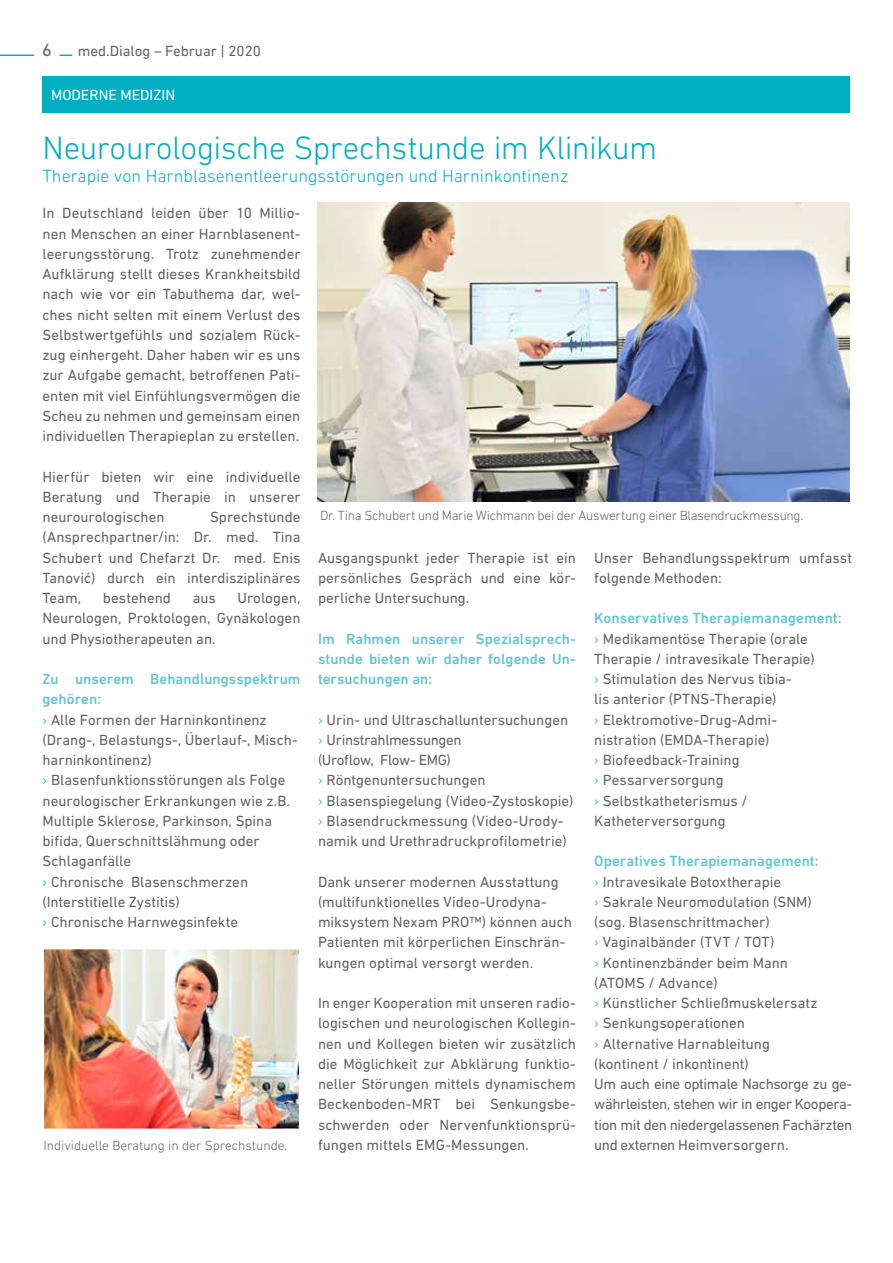
<style>
.page{position:relative;width:893px;height:1263px;background:#fff}
.page>*{position:absolute;margin:0;border:0;box-sizing:border-box;transform-origin:0 0}
.t1{font:300 33px "DIN Next LT Pro";letter-spacing:-.015em;color:#00aec2}
.t2{font:300 18px "DIN Next LT Pro";color:#00aec2}
.t3{font:18px "DIN Next LT Pro";color:#636362}
.t4{font:15px/20.2px "DIN Next LT Pro";color:#636362;text-align:justify}
.t5{font:500 15px/20.2px "DIN Next LT Pro";letter-spacing:.005em;color:#62c3d2;text-align:justify}
.t6{font:15px "DIN Next LT Pro";color:#fff}
.t7{font:300 13.5px "DIN Next LT Pro";letter-spacing:-.015em;color:#636362}
.s1{font-weight:500;color:#62c3d2}
.s2{font-weight:300;color:#00aec2}
</style>
<div class="page">
<hr style="left:0;top:55px;width:34px;height:1px;background:#00aec2">
<svg style="left:60px;top:55px;width:12px;height:1px"></svg>
<div style="left:43px;top:77px;width:807px;height:36px;background:#00aec2"></div>
<img style="left:317px;top:202px;width:532px;height:300px">
<img style="left:46px;top:951px;width:251px;height:176px">
<div style="left:43px;top:948px;width:257px;height:182px;border:2px solid #fff"></div>
<p class="t3" style="left:42px;top:39px;width:11px">6</p>
<p class="t4" style="left:78px;top:40px;width:185px">med.Dialog – Februar | 2020</p>
<p class="t6" style="left:51px;top:86px;width:126px">MODERNE MEDIZIN</p>
<h1 class="t1" style="left:43px;top:128px;width:616px">Neurourologische Sprechstunde im Klinikum</h1>
<p class="t2" style="left:43px;top:166px;width:527px">Therapie von Harnblasenentleerungsstörungen und Harninkontinenz</p>
<p class="t4" style="left:43px;top:203px;width:259px">In Deutschland leiden über 10 Millio&shy;nen Menschen an einer Harnblasenent&shy;leerungsstörung. Trotz zunehmender Aufklärung stellt dieses Krankheitsbild nach wie vor ein Tabuthema dar, wel&shy;ches nicht selten mit einem Verlust des Selbstwertgefühls und sozialem Rück&shy;zug einhergeht. Daher haben wir es uns zur Aufgabe gemacht, betroffenen Pati&shy;enten mit viel Einfühlungsvermögen die Scheu zu nehmen und gemeinsam einen individuellen Therapieplan zu erstellen.</p>
<p class="t4" style="left:43px;top:466px;width:259px">Hierfür bieten wir eine individuelle Beratung und Therapie in unserer neurourologischen</p>
<p class="t4" style="left:43px;top:507px;width:259px;text-indent:167px">Sprechstunde (Ansprechpartner/in: Dr. med. Tina Schubert und Chefarzt Dr. med. Enis Tanović) durch ein interdisziplinäres Team,</p>
<p class="t4" style="left:43px;top:588px;width:259px;text-indent:195px">Urologen, Neurologen, Proktologen, Gynäkologen und Physiotherapeuten an.</p>
<p class="t4" style="left:43px;top:669px;width:259px;text-align:left"><span class="s1">Zu unserem Behandlungsspektrum gehören:<br></span><span class="s2">›</span> Alle Formen der Harninkontinenz (Drang-, Belastungs-, Überlauf-, Misch&shy;harninkontinenz)<br><span class="s2">›</span> Blasenfunktionsstörungen als Folge neurologischer Erkrankungen wie z.B.<br>Multiple Sklerose, Parkinson, Spina bifida, Querschnittslähmung oder<br>Schlaganfälle<br><span class="s2">›</span> Chronische Blasenschmerzen (Interstitielle Zystitis)<br><span class="s2">›</span> Chronische Harnwegsinfekte</p>
<p class="t4" style="left:103px;top:588px;width:70px">bestehend</p>
<p class="t4" style="left:193px;top:588px;width:25px">aus</p>
<p class="t7" style="left:43px;top:1137px;width:246px">Individuelle Beratung in der Sprechstunde.</p>
<p class="t7" style="left:320px;top:508px;width:485px">Dr. Tina Schubert und Marie Wichmann bei der Auswertung einer Blasendruckmessung.</p>
<p class="t4" style="left:318px;top:547px;width:259px">Ausgangspunkt jeder Therapie ist ein persönliches Gespräch und eine kör&shy;perliche Untersuchung.</p>
<p class="t5" style="left:318px;top:628px;width:259px">Im Rahmen unserer Spezialsprech&shy;stunde bieten wir daher folgende Un&shy;tersuchungen an:</p>
<p class="t4" style="left:318px;top:709px;width:257px;text-align:left"><span class="s2">›</span> Urin- und Ultraschalluntersuchungen <span class="s2">›</span> Urinstrahlmessungen<br>(Uroflow, Flow- EMG)<br><span class="s2">›</span> Röntgenuntersuchungen<br><span class="s2">›</span> Blasenspiegelung (Video-Zystoskopie) <span class="s2">›</span> Blasendruckmessung (Video-Urody&shy;namik und Urethradruckprofilometrie)</p>
<p class="t4" style="left:318px;top:871px;width:255px;text-align:left">Dank unserer modernen Ausstattung (multifunktionelles Video-Urodyna&shy;miksystem Nexam PRO™) können auch Patienten mit körperlichen Einschrän&shy;kungen optimal versorgt werden.</p>
<p class="t4" style="left:318px;top:993px;width:259px">In enger Kooperation mit unseren radio&shy;logischen und neurologischen Kollegin&shy;nen und Kollegen bieten wir zusätzlich die Möglichkeit zur Abklärung funktio&shy;neller Störungen mittels dynamischem Beckenboden-MRT bei Senkungsbe&shy;schwerden oder Nervenfunktionsprü&shy;fungen mittels EMG-Messungen.</p>
<p class="t4" style="left:594px;top:547px;width:259px">Unser Behandlungsspektrum umfasst folgende Methoden:</p>
<p class="t4" style="left:594px;top:608px;width:249px;text-align:left"><span class="s1">Konservatives Therapiemanagement: </span><span class="s2">›</span> Medikamentöse Therapie (orale<br>Therapie / intravesikale Therapie)<br><span class="s2">›</span> Stimulation des Nervus tibia-<br>lis anterior (PTNS-Therapie)<br><span class="s2">›</span> Elektromotive-Drug-Admi&shy;nistration (EMDA-Therapie)<br><span class="s2">›</span> Biofeedback-Training<br><span class="s2">›</span> Pessarversorgung<br><span class="s2">›</span> Selbstkatheterismus /<br>Katheterversorgung</p>
<p class="t4" style="left:594px;top:851px;width:259px;text-align:left"><span class="s1">Operatives Therapiemanagement:<br></span><span class="s2">›</span> Intravesikale Botoxtherapie<br><span class="s2">›</span> Sakrale Neuromodulation (SNM)<br>(sog. Blasenschrittmacher)<br><span class="s2">›</span> Vaginalbänder (TVT / TOT)<br><span class="s2">›</span> Kontinenzbänder beim Mann<br>(ATOMS / Advance)<br><span class="s2">›</span> Künstlicher Schließmuskelersatz<br><span class="s2">›</span> Senkungsoperationen<br><span class="s2">›</span> Alternative Harnableitung<br>(kontinent / inkontinent)<br>Um auch eine optimale Nachsorge zu ge&shy;währleisten, stehen wir in enger Koopera&shy;tion mit den niedergelassenen Fachärzten und externen Heimversorgern.</p>
</div>
